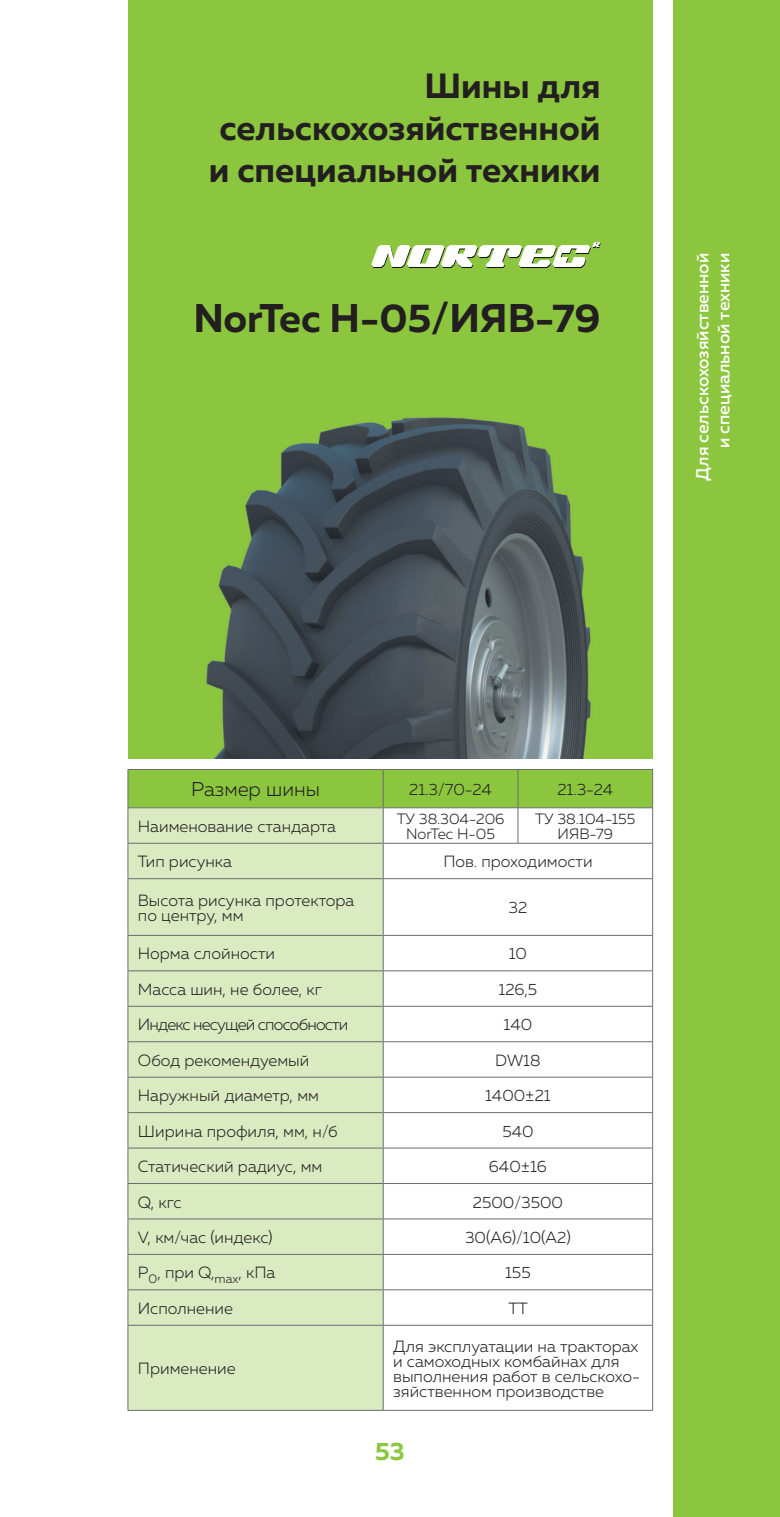
<style>
.page{position:relative;width:780px;height:1517px;background:#fff}
.page>*{position:absolute;margin:0;border:0;box-sizing:border-box;transform-origin:0 0}
.t1{font:700 40px "Muller";color:#231f20}
.t2{font:700 35px/42px "Muller";color:#231f20;text-align:right}
.t3{font:700 25px "Muller";color:#8bc63e}
.t4{font:300 20px "Muller";color:#231f20}
.t5{font:500 17.5px/21px "Muller";color:#fff;text-align:right}
.t6{font:300 16.25px/15px "Muller";color:#231f20}
.t7{font:300 16.25px "Muller";letter-spacing:-.05em;color:#231f20}
.t8{font:300 15px/15px "Muller";color:#231f20;text-align:center}
</style>
<div class="page">
<div style="left:673px;top:0;width:107px;height:1517px;background:#8bc63e"></div>
<div style="left:128px;top:0;width:524px;height:758px;background:#8bc63e"></div>
<svg style="left:371px;top:242px;width:229px;height:26px"></svg>
<div style="left:128px;top:770px;width:524px;height:37px;background:#8bc63e"></div>
<div style="left:128px;top:808px;width:255px;height:601px;background:#daeac1"></div>
<hr style="left:652px;top:843px;width:1px;height:35px;background:#6c6d70">
<hr style="left:652px;top:879px;width:1px;height:56px;background:#6c6d70">
<hr style="left:652px;top:935px;width:1px;height:35px;background:#6c6d70">
<hr style="left:652px;top:971px;width:1px;height:35px;background:#6c6d70">
<hr style="left:652px;top:1006px;width:1px;height:35px;background:#6c6d70">
<hr style="left:652px;top:1042px;width:1px;height:35px;background:#6c6d70">
<hr style="left:652px;top:1077px;width:1px;height:35px;background:#6c6d70">
<hr style="left:652px;top:1113px;width:1px;height:34px;background:#6c6d70">
<hr style="left:652px;top:1148px;width:1px;height:35px;background:#6c6d70">
<hr style="left:652px;top:1183px;width:1px;height:35px;background:#6c6d70">
<hr style="left:652px;top:1219px;width:1px;height:35px;background:#6c6d70">
<hr style="left:652px;top:1254px;width:1px;height:35px;background:#6c6d70">
<hr style="left:652px;top:1290px;width:1px;height:35px;background:#6c6d70">
<hr style="left:652px;top:1325px;width:1px;height:85px;background:#6c6d70">
<hr style="left:128px;top:769px;width:255px;height:1px;background:#6c6d70">
<hr style="left:127px;top:770px;width:1px;height:37px;background:#6c6d70">
<hr style="left:383px;top:769px;width:135px;height:1px;background:#6c6d70">
<hr style="left:383px;top:770px;width:1px;height:37px;background:#6c6d70">
<hr style="left:518px;top:769px;width:135px;height:1px;background:#6c6d70">
<hr style="left:517px;top:770px;width:1px;height:37px;background:#6c6d70">
<hr style="left:652px;top:770px;width:1px;height:37px;background:#6c6d70">
<hr style="left:128px;top:807px;width:255px;height:1px;background:#6c6d70">
<hr style="left:127px;top:808px;width:1px;height:35px;background:#6c6d70">
<hr style="left:383px;top:807px;width:135px;height:1px;background:#6c6d70">
<hr style="left:383px;top:808px;width:1px;height:35px;background:#6c6d70">
<hr style="left:518px;top:807px;width:135px;height:1px;background:#6c6d70">
<hr style="left:517px;top:808px;width:1px;height:35px;background:#6c6d70">
<hr style="left:652px;top:808px;width:1px;height:35px;background:#6c6d70">
<hr style="left:128px;top:843px;width:255px;height:1px;background:#6c6d70">
<hr style="left:127px;top:843px;width:1px;height:35px;background:#6c6d70">
<hr style="left:383px;top:843px;width:135px;height:1px;background:#6c6d70">
<hr style="left:383px;top:843px;width:1px;height:35px;background:#6c6d70">
<hr style="left:518px;top:843px;width:135px;height:1px;background:#6c6d70">
<hr style="left:128px;top:878px;width:255px;height:1px;background:#6c6d70">
<hr style="left:127px;top:879px;width:1px;height:56px;background:#6c6d70">
<hr style="left:383px;top:878px;width:135px;height:1px;background:#6c6d70">
<hr style="left:383px;top:879px;width:1px;height:56px;background:#6c6d70">
<hr style="left:518px;top:878px;width:135px;height:1px;background:#6c6d70">
<hr style="left:128px;top:935px;width:255px;height:1px;background:#6c6d70">
<hr style="left:127px;top:935px;width:1px;height:35px;background:#6c6d70">
<hr style="left:383px;top:935px;width:135px;height:1px;background:#6c6d70">
<hr style="left:383px;top:935px;width:1px;height:35px;background:#6c6d70">
<hr style="left:518px;top:935px;width:135px;height:1px;background:#6c6d70">
<hr style="left:128px;top:970px;width:255px;height:1px;background:#6c6d70">
<hr style="left:127px;top:971px;width:1px;height:35px;background:#6c6d70">
<hr style="left:383px;top:970px;width:135px;height:1px;background:#6c6d70">
<hr style="left:383px;top:971px;width:1px;height:35px;background:#6c6d70">
<hr style="left:518px;top:970px;width:135px;height:1px;background:#6c6d70">
<hr style="left:128px;top:1006px;width:255px;height:1px;background:#6c6d70">
<hr style="left:127px;top:1006px;width:1px;height:35px;background:#6c6d70">
<hr style="left:383px;top:1006px;width:135px;height:1px;background:#6c6d70">
<hr style="left:383px;top:1006px;width:1px;height:35px;background:#6c6d70">
<hr style="left:518px;top:1006px;width:135px;height:1px;background:#6c6d70">
<hr style="left:128px;top:1041px;width:255px;height:1px;background:#6c6d70">
<hr style="left:127px;top:1042px;width:1px;height:35px;background:#6c6d70">
<hr style="left:383px;top:1041px;width:135px;height:1px;background:#6c6d70">
<hr style="left:383px;top:1042px;width:1px;height:35px;background:#6c6d70">
<hr style="left:518px;top:1041px;width:135px;height:1px;background:#6c6d70">
<hr style="left:128px;top:1076px;width:255px;height:1px;background:#6c6d70">
<hr style="left:127px;top:1077px;width:1px;height:35px;background:#6c6d70">
<hr style="left:383px;top:1076px;width:135px;height:1px;background:#6c6d70">
<hr style="left:383px;top:1077px;width:1px;height:35px;background:#6c6d70">
<hr style="left:518px;top:1076px;width:135px;height:1px;background:#6c6d70">
<hr style="left:128px;top:1112px;width:255px;height:1px;background:#6c6d70">
<hr style="left:127px;top:1113px;width:1px;height:34px;background:#6c6d70">
<hr style="left:383px;top:1112px;width:135px;height:1px;background:#6c6d70">
<hr style="left:383px;top:1113px;width:1px;height:34px;background:#6c6d70">
<hr style="left:518px;top:1112px;width:135px;height:1px;background:#6c6d70">
<hr style="left:128px;top:1147px;width:255px;height:1px;background:#6c6d70">
<hr style="left:127px;top:1148px;width:1px;height:35px;background:#6c6d70">
<hr style="left:383px;top:1147px;width:135px;height:1px;background:#6c6d70">
<hr style="left:383px;top:1148px;width:1px;height:35px;background:#6c6d70">
<hr style="left:518px;top:1147px;width:135px;height:1px;background:#6c6d70">
<hr style="left:128px;top:1183px;width:255px;height:1px;background:#6c6d70">
<hr style="left:127px;top:1183px;width:1px;height:35px;background:#6c6d70">
<hr style="left:383px;top:1183px;width:135px;height:1px;background:#6c6d70">
<hr style="left:383px;top:1183px;width:1px;height:35px;background:#6c6d70">
<hr style="left:518px;top:1183px;width:135px;height:1px;background:#6c6d70">
<hr style="left:127px;top:1254px;width:1px;height:35px;background:#6c6d70">
<hr style="left:383px;top:1254px;width:1px;height:35px;background:#6c6d70">
<hr style="left:128px;top:1218px;width:255px;height:1px;background:#6c6d70">
<hr style="left:127px;top:1219px;width:1px;height:35px;background:#6c6d70">
<hr style="left:383px;top:1218px;width:135px;height:1px;background:#6c6d70">
<hr style="left:383px;top:1219px;width:1px;height:35px;background:#6c6d70">
<hr style="left:518px;top:1218px;width:135px;height:1px;background:#6c6d70">
<hr style="left:128px;top:1254px;width:255px;height:1px;background:#6c6d70">
<hr style="left:383px;top:1254px;width:135px;height:1px;background:#6c6d70">
<hr style="left:518px;top:1254px;width:135px;height:1px;background:#6c6d70">
<hr style="left:128px;top:1289px;width:255px;height:1px;background:#6c6d70">
<hr style="left:127px;top:1290px;width:1px;height:35px;background:#6c6d70">
<hr style="left:383px;top:1289px;width:135px;height:1px;background:#6c6d70">
<hr style="left:383px;top:1290px;width:1px;height:35px;background:#6c6d70">
<hr style="left:518px;top:1289px;width:135px;height:1px;background:#6c6d70">
<hr style="left:128px;top:1324px;width:255px;height:1px;background:#6c6d70">
<hr style="left:127px;top:1325px;width:1px;height:85px;background:#6c6d70">
<hr style="left:383px;top:1324px;width:135px;height:1px;background:#6c6d70">
<hr style="left:383px;top:1325px;width:1px;height:85px;background:#6c6d70">
<hr style="left:518px;top:1324px;width:135px;height:1px;background:#6c6d70">
<hr style="left:128px;top:1409px;width:255px;height:1px;background:#6c6d70">
<hr style="left:383px;top:1409px;width:135px;height:1px;background:#6c6d70">
<hr style="left:518px;top:1409px;width:135px;height:1px;background:#6c6d70">
<img style="left:206px;top:417px;width:385px;height:341px">
<h2 class="t2" style="left:209px;top:65px;width:393px">Шины для сельскохозяйственной и специальной техники</h2>
<h1 class="t1" style="left:193px;top:293px;width:409px">NorTec H-05/ИЯВ-79</h1>
<p class="t5" style="left:691px;top:480px;width:229px;rotate:-90deg">Для сельскохозяйственной и специальной техники</p>
<p class="t4" style="left:191px;top:777px;width:130px">Размер шины</p>
<p class="t6" style="left:409px;top:781px;width:84px">21.3/70-24</p>
<p class="t6" style="left:557px;top:781px;width:57px">21.3-24</p>
<p class="t6" style="left:138px;top:818px;width:200px">Наименование стандарта</p>
<p class="t8" style="left:396px;top:811px;width:109px">ТУ 38.304-206<br>NorTec Н-05</p>
<p class="t8" style="left:535px;top:811px;width:102px">ТУ 38.104-155<br>ИЯВ-79</p>
<p class="t6" style="left:138px;top:854px;width:96px">Тип рисунка</p>
<p class="t6" style="left:443px;top:854px;width:151px">Пов. проходимости</p>
<p class="t6" style="left:138px;top:892px;width:218px">Высота рисунка протектора по центру, мм</p>
<p class="t6" style="left:508px;top:900px;width:20px">32</p>
<p class="t6" style="left:138px;top:946px;width:139px">Норма слойности</p>
<p class="t6" style="left:509px;top:946px;width:20px">10</p>
<p class="t6" style="left:138px;top:981px;width:186px">Масса шин, не более, кг</p>
<p class="t6" style="left:498px;top:981px;width:40px">126,5</p>
<p class="t7" style="left:138px;top:1015px;width:212px">Индекс несущей способности</p>
<p class="t6" style="left:503px;top:1017px;width:30px">140</p>
<p class="t6" style="left:138px;top:1052px;width:173px">Обод рекомендуемый</p>
<p class="t6" style="left:495px;top:1052px;width:47px">DW18</p>
<p class="t6" style="left:138px;top:1088px;width:182px">Наружный диаметр, мм</p>
<p class="t6" style="left:485px;top:1088px;width:67px">1400±21</p>
<p class="t6" style="left:138px;top:1123px;width:201px">Ширина профиля, мм, н/б</p>
<p class="t6" style="left:502px;top:1123px;width:33px">540</p>
<p class="t6" style="left:138px;top:1158px;width:186px">Статический радиус, мм</p>
<p class="t6" style="left:489px;top:1158px;width:59px">640±16</p>
<p class="t6" style="left:138px;top:1194px;width:45px">Q, кгс</p>
<p class="t6" style="left:473px;top:1194px;width:91px">2500/3500</p>
<p class="t6" style="left:138px;top:1229px;width:136px">V, км/час (индекс)</p>
<p class="t6" style="left:465px;top:1229px;width:107px">30(А6)/10(А2)</p>
<p class="t6" style="left:138px;top:1265px;width:139px">P<sub>0</sub>, при Q,<sub>max</sub>, кПа</p>
<p class="t6" style="left:505px;top:1265px;width:27px">155</p>
<p class="t6" style="left:138px;top:1300px;width:96px">Исполнение</p>
<p class="t6" style="left:508px;top:1300px;width:21px">TT</p>
<p class="t6" style="left:138px;top:1360px;width:99px">Применение</p>
<p class="t6" style="left:393px;top:1338px;width:248px">Для эксплуатации на тракторах и самоходных комбайнах для выполнения работ в сельскохо&shy;зяйственном производстве</p>
<h3 class="t3" style="left:375px;top:1436px;width:31px">53</h3>
</div>
